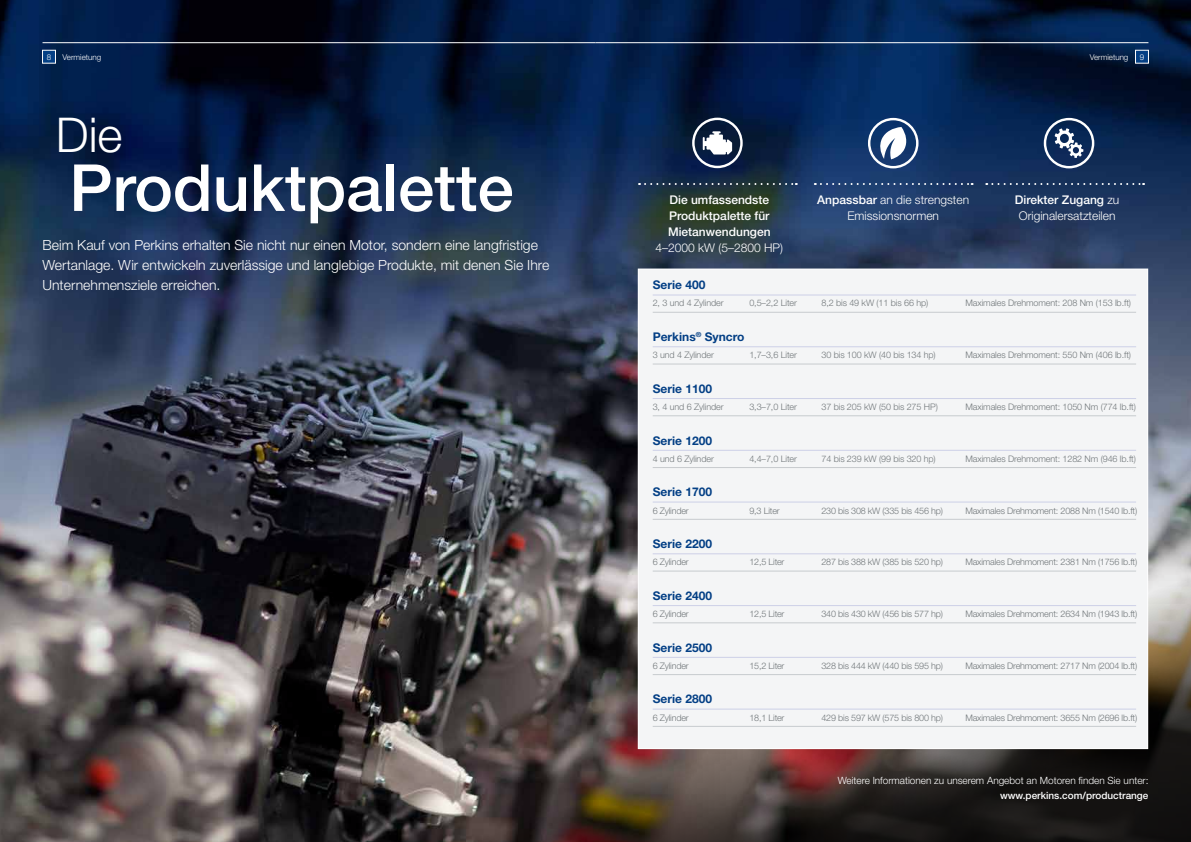
<style>
.page{position:relative;width:1191px;height:842px;background:#fff}
.page>*{position:absolute;margin:0;border:0;box-sizing:border-box;transform-origin:0 0}
.t1{font:500 65px "Helvetica Neue LT Pro";color:#fff}
.t2{font:300 48px "Helvetica Neue LT Pro";color:#fff}
.t3{font:300 14px/20px "Helvetica Neue LT Pro";color:#fff}
.t4{font:300 12px/16px "Helvetica Neue LT Pro";color:#fff;text-align:center}
.t5{font:700 12px "Helvetica Neue LT Pro";color:#033f85}
.t6{font:500 12px/16px "Helvetica Neue LT Pro";color:#fff}
.t7{font:300 10px "Helvetica Neue LT Pro";color:#fff}
.t8{font:500 10px "Helvetica Neue LT Pro";color:#fff}
.t9{font:300 9px "Helvetica Neue LT Pro";letter-spacing:-.02em;color:#71777a}
.t10{font:300 8px "Helvetica Neue LT Pro";color:#fff}
.s1{font-weight:500}
</style>
<div class="page">
<img style="left:0;top:0;width:1191px;height:842px">
<img style="left:404px;top:522px;width:787px;height:320px">
<div style="left:43px;top:50px;width:12px;height:13px;background:#033f85"></div>
<div style="left:42px;top:50px;width:14px;height:13px;border:1px solid #fff"></div>
<div style="left:1135px;top:50px;width:13px;height:13px;background:#033f85"></div>
<div style="left:1135px;top:50px;width:13px;height:13px;border:1px solid #fff"></div>
<svg style="left:815px;top:183px;width:157px;height:2px"></svg>
<svg style="left:639px;top:183px;width:158px;height:2px"></svg>
<svg style="left:986px;top:183px;width:158px;height:2px"></svg>
<svg style="left:868px;top:118px;width:50px;height:50px"></svg>
<svg style="left:692px;top:118px;width:50px;height:50px"></svg>
<svg style="left:1043px;top:118px;width:51px;height:50px"></svg>
<div style="left:638px;top:269px;width:509px;height:480px;background:#f4f5f6"></div>
<hr style="left:652px;top:295px;width:484px;height:1px;background:#cdd0e7">
<hr style="left:652px;top:312px;width:484px;height:1px;background:#c7cbce">
<hr style="left:652px;top:347px;width:484px;height:1px;background:#cdd0e7">
<hr style="left:652px;top:364px;width:484px;height:1px;background:#c7cbce">
<hr style="left:652px;top:398px;width:484px;height:1px;background:#cdd0e7">
<hr style="left:652px;top:416px;width:484px;height:1px;background:#c7cbce">
<hr style="left:652px;top:450px;width:484px;height:1px;background:#cdd0e7">
<hr style="left:652px;top:467px;width:484px;height:1px;background:#c7cbce">
<hr style="left:652px;top:502px;width:484px;height:1px;background:#cdd0e7">
<hr style="left:652px;top:519px;width:484px;height:1px;background:#c7cbce">
<hr style="left:652px;top:554px;width:484px;height:1px;background:#cdd0e7">
<hr style="left:652px;top:571px;width:484px;height:1px;background:#c7cbce">
<hr style="left:652px;top:605px;width:484px;height:1px;background:#cdd0e7">
<hr style="left:652px;top:623px;width:484px;height:1px;background:#c7cbce">
<hr style="left:652px;top:657px;width:484px;height:1px;background:#cdd0e7">
<hr style="left:652px;top:674px;width:484px;height:1px;background:#c7cbce">
<hr style="left:652px;top:709px;width:484px;height:1px;background:#cdd0e7">
<hr style="left:652px;top:726px;width:484px;height:1px;background:#c7cbce">
<hr style="left:595px;top:43px;width:553px;height:1px;background:#fff">
<hr style="left:43px;top:43px;width:552px;height:1px;background:#fff">
<p class="t10" style="left:63px;top:52px;width:40px">Vermietung</p>
<p class="t10" style="left:1089px;top:52px;width:40px">Vermietung</p>
<p class="t10" style="left:47px;top:52px;width:6px">8</p>
<p class="t10" style="left:1139px;top:52px;width:6px">9</p>
<h2 class="t2" style="left:56px;top:105px;width:68px">Die</h2>
<h1 class="t1" style="left:69px;top:149px;width:446px">Produktpalette</h1>
<h3 class="t3" style="left:43px;top:235px;width:508px">Beim Kauf von Perkins erhalten Sie nicht nur einen Motor, sondern eine langfristige<br>Wertanlage. Wir entwickeln zuverlässige und langlebige Produkte, mit denen Sie Ihre<br>Unternehmensziele erreichen.</h3>
<h3 class="t6" style="left:668px;top:192px;width:104px">Die umfassendste<br>Produktpalette für<br>Mietanwendungen</h3>
<h3 class="t4" style="left:655px;top:239px;width:129px">4–2000 kW (5–2800 HP)</h3>
<h3 class="t4" style="left:817px;top:191px;width:153px"><span class="s1">Anpassbar</span> an die strengsten<br>Emissionsnormen</h3>
<h3 class="t4" style="left:1015px;top:191px;width:106px"><span class="s1">Direkter Zugang</span> zu<br>Originalersatzteilen</h3>
<h3 class="t5" style="left:652px;top:278px;width:54px">Serie 400</h3>
<p class="t9" style="left:652px;top:298px;width:72px">2, 3 und 4 Zylinder</p>
<p class="t9" style="left:749px;top:298px;width:49px">0,5–2,2 Liter</p>
<p class="t9" style="left:821px;top:298px;width:108px">8,2 bis 49 kW (11 bis 66 hp)</p>
<p class="t9" style="left:965px;top:298px;width:167px">Maximales Drehmoment: 208 Nm (153 lb.ft)</p>
<h3 class="t5" style="left:652px;top:329px;width:93px">Perkins<sup>®</sup> Syncro</h3>
<p class="t9" style="left:652px;top:349px;width:63px">3 und 4 Zylinder</p>
<p class="t9" style="left:749px;top:349px;width:49px">1,7–3,6 Liter</p>
<p class="t9" style="left:821px;top:349px;width:116px">30 bis 100 kW (40 bis 134 hp)</p>
<p class="t9" style="left:965px;top:349px;width:167px">Maximales Drehmoment: 550 Nm (406 lb.ft)</p>
<h3 class="t5" style="left:652px;top:381px;width:61px">Serie 1100</h3>
<p class="t9" style="left:652px;top:401px;width:72px">3, 4 und 6 Zylinder</p>
<p class="t9" style="left:749px;top:401px;width:49px">3,3–7,0 Liter</p>
<p class="t9" style="left:821px;top:401px;width:118px">37 bis 205 kW (50 bis 275 HP)</p>
<p class="t9" style="left:965px;top:401px;width:172px">Maximales Drehmoment: 1050 Nm (774 lb.ft)</p>
<h3 class="t5" style="left:652px;top:433px;width:61px">Serie 1200</h3>
<p class="t9" style="left:652px;top:453px;width:63px">4 und 6 Zylinder</p>
<p class="t9" style="left:749px;top:453px;width:49px">4,4–7,0 Liter</p>
<p class="t9" style="left:821px;top:453px;width:116px">74 bis 239 kW (99 bis 320 hp)</p>
<p class="t9" style="left:965px;top:453px;width:172px">Maximales Drehmoment: 1282 Nm (946 lb.ft)</p>
<h3 class="t5" style="left:652px;top:485px;width:61px">Serie 1700</h3>
<p class="t9" style="left:652px;top:505px;width:38px">6 Zylinder</p>
<p class="t9" style="left:749px;top:505px;width:32px">9,3 Liter</p>
<p class="t9" style="left:821px;top:505px;width:123px">230 bis 308 kW (335 bis 456 hp)</p>
<p class="t9" style="left:965px;top:505px;width:173px">Maximales Drehmoment: 2088 Nm (1540 lb.ft)</p>
<h3 class="t5" style="left:652px;top:536px;width:61px">Serie 2200</h3>
<p class="t9" style="left:652px;top:557px;width:38px">6 Zylinder</p>
<p class="t9" style="left:749px;top:557px;width:37px">12,5 Liter</p>
<p class="t9" style="left:821px;top:557px;width:123px">287 bis 388 kW (385 bis 520 hp)</p>
<p class="t9" style="left:965px;top:557px;width:173px">Maximales Drehmoment: 2381 Nm (1756 lb.ft)</p>
<h3 class="t5" style="left:652px;top:588px;width:61px">Serie 2400</h3>
<p class="t9" style="left:652px;top:608px;width:38px">6 Zylinder</p>
<p class="t9" style="left:749px;top:608px;width:37px">12,5 Liter</p>
<p class="t9" style="left:821px;top:608px;width:123px">340 bis 430 kW (456 bis 577 hp)</p>
<p class="t9" style="left:965px;top:608px;width:173px">Maximales Drehmoment: 2634 Nm (1943 lb.ft)</p>
<h3 class="t5" style="left:652px;top:640px;width:61px">Serie 2500</h3>
<p class="t9" style="left:652px;top:660px;width:38px">6 Zylinder</p>
<p class="t9" style="left:749px;top:660px;width:37px">15,2 Liter</p>
<p class="t9" style="left:821px;top:660px;width:123px">328 bis 444 kW (440 bis 595 hp)</p>
<p class="t9" style="left:965px;top:660px;width:173px">Maximales Drehmoment: 2717 Nm (2004 lb.ft)</p>
<h3 class="t5" style="left:652px;top:692px;width:61px">Serie 2800</h3>
<p class="t9" style="left:652px;top:712px;width:38px">6 Zylinder</p>
<p class="t9" style="left:749px;top:712px;width:37px">18,1 Liter</p>
<p class="t9" style="left:821px;top:712px;width:123px">429 bis 597 kW (575 bis 800 hp)</p>
<p class="t9" style="left:965px;top:712px;width:173px">Maximales Drehmoment: 3655 Nm (2696 lb.ft)</p>
<p class="t7" style="left:837px;top:775px;width:312px">Weitere Informationen zu unserem Angebot an Motoren finden Sie unter:</p>
<p class="t8" style="left:1000px;top:790px;width:150px">www.perkins.com/productrange</p>
</div>
